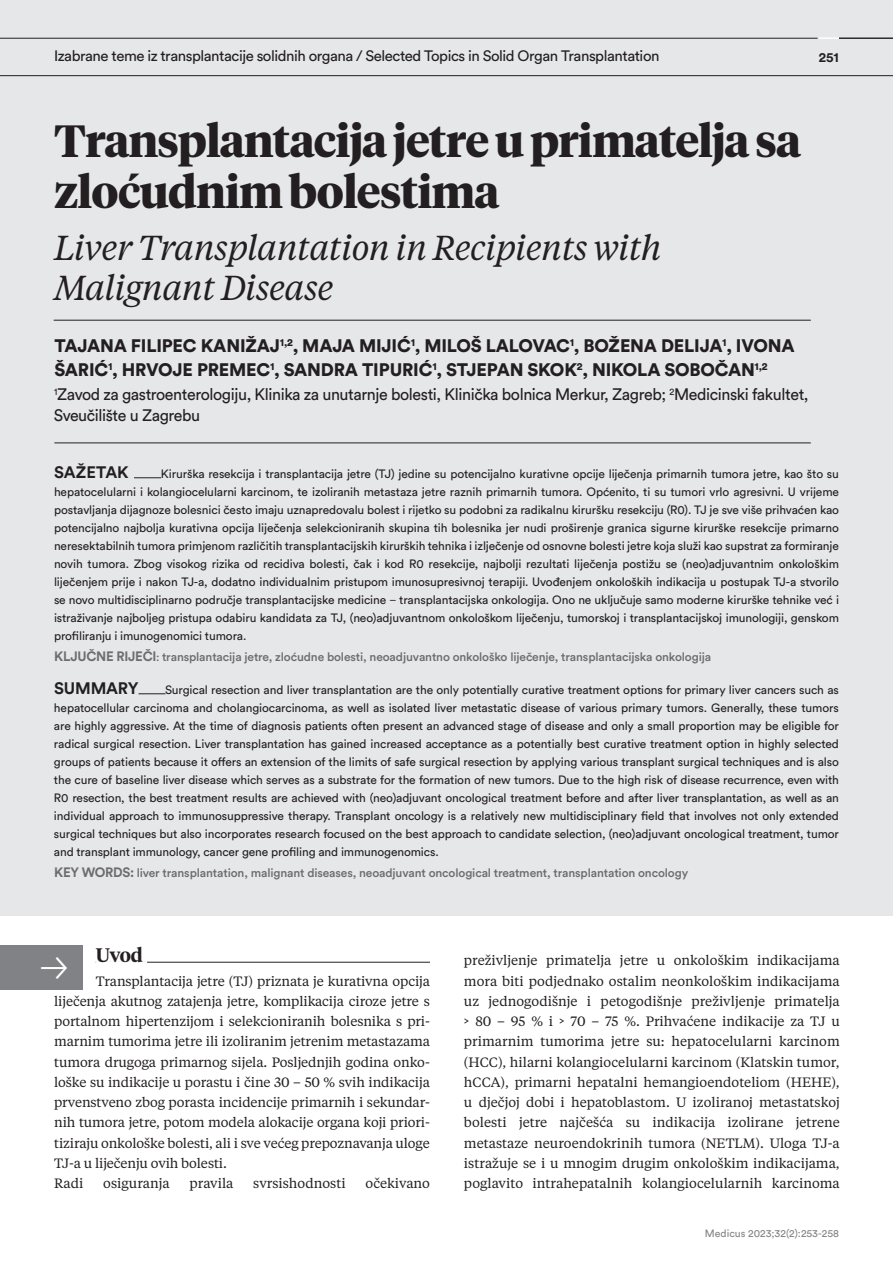
<style>
.page{position:relative;width:893px;height:1263px;background:#fff}
.page>*{position:absolute;margin:0;border:0;box-sizing:border-box;transform-origin:0 0}
.t1{font:700 45px/51px "Tiempos Headline";letter-spacing:-.02em;color:#231f20}
.t2{font:italic 34.5px/40.5px "Tiempos Headline";letter-spacing:-.02em;color:#231f20}
.t3{font:600 19.5px "Tiempos Headline";color:#231f20}
.t4{font:900 18px/24px "Circular Pro";letter-spacing:-.01em;color:#231f20}
.t5{font:16.5px/21px "Circular Pro";letter-spacing:-.025em;color:#231f20}
.t6{font:700 16.5px "Circular Pro";letter-spacing:-.01em;color:#231f20}
.t7{font:15px "Circular Pro";letter-spacing:-.03em;color:#231f20}
.t8{font:13.5px/20.2px "Tiempos Headline";letter-spacing:-.01em;color:#231f20}
.t9{font:700 13.5px "Circular Pro";color:#231f20}
.t10{font:12px/18px "Circular Pro";letter-spacing:-.01em;color:#231f20;text-align:justify}
.t11{font:500 12px "Circular Pro";letter-spacing:-.01em;color:#6c6d70}
.t12{font:10.5px "Circular Pro";color:#808285}
.s1{font-family:"Tiempos Headline"}
.s2{font-weight:700;font-size:13.5px}
.s3{font-family:"Tiempos Headline";font-weight:400}
</style>
<div class="page">
<div style="left:0;top:0;width:893px;height:915px;background:#e6e7e9"></div>
<div style="left:0;top:945px;width:83px;height:44px;background:#808285"></div>
<hr style="left:96px;top:962px;width:334px;height:1px;background:#231f20">
<hr style="left:96px;top:961px;width:51px;height:3px;background:#fff">
<hr style="left:0;top:75px;width:893px;height:1px;background:#231f20">
<hr style="left:0;top:38px;width:818px;height:1px;background:#231f20">
<hr style="left:839px;top:38px;width:54px;height:1px;background:#231f20">
<svg style="left:819px;top:38px;width:20px;height:1px"></svg>
<hr style="left:54px;top:320px;width:757px;height:1px;background:#231f20">
<hr style="left:54px;top:442px;width:757px;height:1px;background:#231f20">
<svg style="left:134px;top:477px;width:27px;height:1px"></svg>
<svg style="left:139px;top:693px;width:27px;height:1px"></svg>
<p class="t7" style="left:54px;top:46px;width:607px">Izabrane teme iz transplantacije solidnih organa / Selected Topics in Solid Organ Transplantation</p>
<p class="t9" style="left:819px;top:47px;width:22px">251</p>
<h1 class="t1" style="left:54px;top:114px;width:748px">Transplantacija jetre u primatelja sa zloćudnim bolestima</h1>
<h2 class="t2" style="left:54px;top:226px;width:610px">Liver Transplantation in Recipients with<br>Malignant Disease</h2>
<h3 class="t4" style="left:54px;top:333px;width:742px">TAJANA FILIPEC KANIŽAJ<sup>1,2</sup>, MAJA MIJIĆ<sup>1</sup>, MILOŠ LALOVAC<sup>1</sup>, BOŽENA DELIJA<sup>1</sup>, IVONA<br>ŠARIĆ<sup>1</sup>, HRVOJE PREMEC<sup>1</sup>, SANDRA TIPURIĆ<sup>1</sup>, STJEPAN SKOK<sup>2</sup>, NIKOLA SOBOČAN<sup>1,2</sup></h3>
<h3 class="t5" style="left:54px;top:383px;width:756px"><sup>1</sup>Zavod za gastroenterologiju, Klinika za unutarnje bolesti, Klinička bolnica Merkur, Zagreb; <sup>2</sup>Medicinski fakultet,<br>Sveučilište u Zagrebu</h3>
<h3 class="t6" style="left:54px;top:461px;width:76px">SAŽETAK</h3>
<p class="t10" style="left:54px;top:464px;width:786px;text-indent:107px">Kirurška resekcija i transplantacija jetre (TJ) jedine su potencijalno kurativne opcije liječenja primarnih tumora jetre, kao što su hepatocelularni i kolangiocelularni karcinom, te izoliranih metastaza jetre raznih primarnih tumora. Općenito, ti su tumori vrlo agresivni. U vrijeme postavljanja dijagnoze bolesnici često imaju uznapredovalu bolest i rijetko su podobni za radikalnu kiruršku resekciju (R0). TJ je sve više prihvaćen kao potencijalno najbolja kurativna opcija liječenja selekcioniranih skupina tih bolesnika jer nudi proširenje granica sigurne kirurške resekcije primarno neresektabilnih tumora primjenom različitih transplantacijskih kirurških tehnika i izlječenje od osnovne bolesti jetre koja služi kao supstrat za formiranje novih tumora. Zbog visokog rizika od recidiva bolesti, čak i kod R0 resekcije, najbolji rezultati liječenja postižu se (neo)adjuvantnim onkološkim liječenjem prije i nakon TJ-a, dodatno individualnim pristupom imunosupresivnoj terapiji. Uvođenjem onkoloških indikacija u postupak TJ-a stvorilo se novo multidisciplinarno područje transplantacijske medicine <span class="s1">–</span> transplantacijska onkologija. Ono ne uključuje samo moderne kirurške tehnike već i istraživanje najboljeg pristupa odabiru kandidata za TJ, (neo)adjuvantnom onkološkom liječenju, tumorskoj i transplantacijskoj imunologiji, genskom profiliranju i imunogenomici tumora.</p>
<p class="t11" style="left:54px;top:649px;width:659px"><span class="s2">KLJUČNE RIJEČI</span><span class="s3">:</span> transplantacija jetre, zloćudne bolesti, neoadjuvantno onkološko liječenje, transplantacijska onkologija</p>
<h3 class="t6" style="left:54px;top:677px;width:86px">SUMMARY</h3>
<p class="t10" style="left:54px;top:680px;width:786px;text-indent:111px">Surgical resection and liver transplantation are the only potentially curative treatment options for primary liver cancers such as hepatocellular carcinoma and cholangiocarcinoma, as well as isolated liver metastatic disease of various primary tumors. Generally, these tumors are highly aggressive. At the time of diagnosis patients often present an advanced stage of disease and only a small proportion may be eligible for radical surgical resection. Liver transplantation has gained increased acceptance as a potentially best curative treatment option in highly selected groups of patients because it offers an extension of the limits of safe surgical resection by applying various transplant surgical techniques and is also the cure of baseline liver disease which serves as a substrate for the formation of new tumors. Due to the high risk of disease recurrence, even with R0 resection, the best treatment results are achieved with (neo)adjuvant oncological treatment before and after liver transplantation, as well as an individual approach to immunosuppressive therapy. Transplant oncology is a relatively new multidisciplinary field that involves not only extended surgical techniques but also incorporates research focused on the best approach to candidate selection, (neo)adjuvant oncological treatment, tumor and transplant immunology, cancer gene profiling and immunogenomics.</p>
<p class="t11" style="left:54px;top:865px;width:636px"><span class="s2">KEY WORDS:</span> liver transplantation, malignant diseases, neoadjuvant oncological treatment, transplantation oncology</p>
<h3 class="t3" style="left:96px;top:942px;width:49px">Uvod</h3>
<p class="t8" style="left:54px;top:970px;width:377px;text-indent:41px">Transplantacija jetre (TJ) priznata je kurativna opcija liječenja akutnog zatajenja jetre, komplikacija ciroze jetre s portalnom hipertenzijom i selekcioniranih bolesnika s pri&shy;marnim tumorima jetre ili izoliranim jetrenim metastazama tumora drugoga primarnog sijela. Posljednjih godina onko&shy;loške su indikacije u porastu i čine 30 – 50 % svih indikacija prvenstveno zbog porasta incidencije primarnih i sekundar&shy;nih tumora jetre, potom modela alokacije organa koji priori&shy;tiziraju onkološke bolesti, ali i sve većeg prepoznavanja uloge TJ-a u liječenju ovih bolesti.<br>Radi</p>
<p class="t8" style="left:103px;top:1173px;width:68px">osiguranja</p>
<p class="t8" style="left:190px;top:1173px;width:45px">pravila</p>
<p class="t8" style="left:253px;top:1173px;width:94px">svrsishodnosti</p>
<p class="t8" style="left:366px;top:1173px;width:66px">očekivano</p>
<p class="t8" style="left:464px;top:950px;width:377px;text-align:justify">preživljenje primatelja jetre u onkološkim indikacijama mora biti podjednako ostalim neonkološkim indikacijama uz jednogodišnje i petogodišnje preživljenje primatelja &gt; 80 – 95 % i &gt; 70 – 75 %. Prihvaćene indikacije za TJ u primarnim tumorima jetre su: hepatocelularni karcinom (HCC), hilarni kolangiocelularni karcinom (Klatskin tumor, hCCA), primarni hepatalni hemangioendoteliom (HEHE), u dječjoj dobi i hepatoblastom. U izoliranoj metastatskoj bolesti jetre najčešća su indikacija izolirane jetrene metastaze neuroendokrinih tumora (NETLM). Uloga TJ-a istražuje se i u mnogim drugim onkološkim indikacijama, poglavito intrahepatalnih kolangiocelularnih karcinoma</p>
<p class="t12" style="left:705px;top:1227px;width:136px">Medicus 2023;32(2):253-258</p>
</div>
